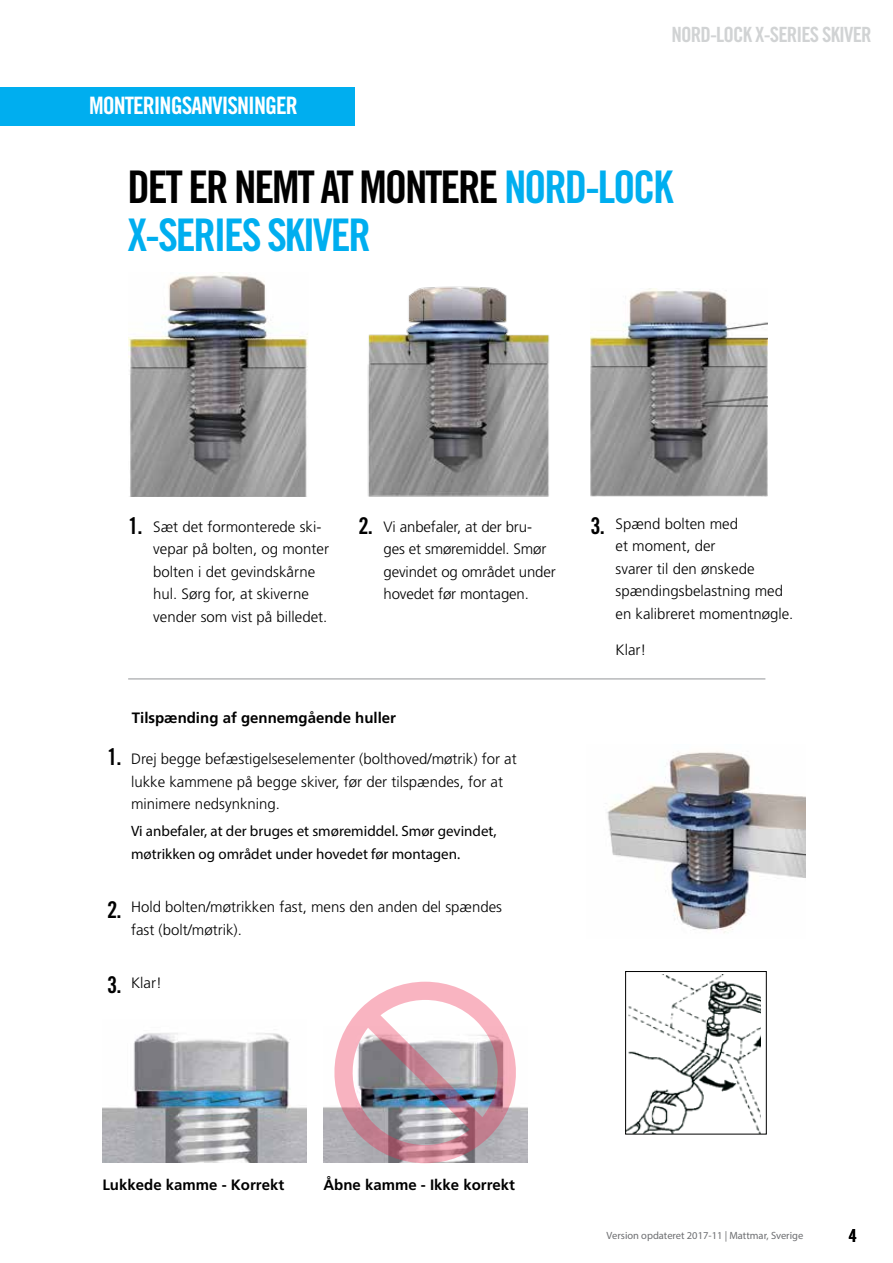
<style>
.page{position:relative;width:893px;height:1263px;background:#fff}
.page>*{position:absolute;margin:0;border:0;box-sizing:border-box;transform-origin:0 0}
.t1{font:45px/48px "Trade Gothic LT Std Bd Cn 20";letter-spacing:-.05em;color:#00aeef}
.t2{font:24px "Trade Gothic LT Std Bd Cn 20";letter-spacing:-.04em;color:#fff}
.t3{font:23.1px "Trade Gothic LT Std Bd Cn 20";color:#000}
.t4{font:21px "Trade Gothic LT Std Bd Cn 20";letter-spacing:-.04em;color:#d1d3d4}
.t5{font:18px "Trade Gothic LT Std Bd Cn 20";color:#000}
.t6{font:300 15px/22.5px "Frutiger";color:#000}
.t7{font:15px/22.5px "Myriad Pro";color:#000}
.t8{font:700 15px "Frutiger";color:#000}
.t9{font:10.5px "Myriad Pro";color:#6d6e71}
.s1{color:#000}
</style>
<div class="page">
<img style="left:590px;top:289px;width:177px;height:207px">
<div style="left:0;top:87px;width:355px;height:38px;background:#00aeef"></div>
<hr style="left:128px;top:678px;width:637px;height:1px;background:#939598">
<img style="left:607px;top:751px;width:199px;height:182px">
<img style="left:627px;top:975px;width:134px;height:157px">
<div style="left:625px;top:971px;width:142px;height:163px;border:1px solid #000"></div>
<img style="left:129px;top:275px;width:179px;height:221px">
<img style="left:367px;top:286px;width:183px;height:211px">
<svg style="left:333px;top:982px;width:184px;height:181px"></svg>
<img style="left:102px;top:1033px;width:204px;height:129px">
<h2 class="t2" style="left:89px;top:91px;width:210px">MONTERINGSANVISNINGER</h2>
<h3 class="t4" style="left:671px;top:22px;width:202px">NORD-LOCK X-SERIES SKIVER</h3>
<h1 class="t1" style="left:128px;top:162px;width:547px"><span class="s1">DET ER NEMT AT MONTERE</span> NORD-LOCK<br>X-SERIES SKIVER</h1>
<h3 class="t3" style="left:128px;top:512px;width:16px">1.</h3>
<p class="t6" style="left:153px;top:515px;width:177px">Sæt det formonterede ski&shy;vepar på bolten, og monter bolten i det gevindskårne hul. Sørg for, at skiverne vender som vist på billedet.</p>
<h3 class="t3" style="left:358px;top:512px;width:16px">2.</h3>
<p class="t6" style="left:616px;top:512px;width:179px">Spænd bolten med<br>et moment, der<br>svarer til den ønskede spændingsbelastning med en kalibreret momentnøgle.</p>
<p class="t6" style="left:616px;top:638px;width:32px">Klar!</p>
<h3 class="t3" style="left:590px;top:512px;width:16px">3.</h3>
<p class="t6" style="left:384px;top:515px;width:174px">Vi anbefaler, at der bru&shy;ges et smøremiddel. Smør gevindet og området under hovedet før montagen.</p>
<h3 class="t3" style="left:107px;top:743px;width:16px">1.</h3>
<h3 class="t3" style="left:107px;top:895px;width:16px">2.</h3>
<p class="t8" style="left:132px;top:708px;width:266px">Tilspænding af gennemgående huller</p>
<p class="t6" style="left:131px;top:748px;width:387px">Drej begge befæstigelseselementer (bolthoved/møtrik) for at lukke kammene på begge skiver, før der tilspændes, for at minimere nedsynkning.</p>
<p class="t7" style="left:131px;top:820px;width:367px">Vi anbefaler, at der bruges et smøremiddel. Smør gevindet, møtrikken og området under hovedet før montagen.</p>
<p class="t6" style="left:131px;top:896px;width:372px">Hold bolten/møtrikken fast, mens den anden del spændes fast (bolt/møtrik).</p>
<h3 class="t3" style="left:107px;top:971px;width:16px">3.</h3>
<p class="t6" style="left:131px;top:972px;width:32px">Klar!</p>
<p class="t8" style="left:102px;top:1175px;width:183px">Lukkede kamme - Korrekt</p>
<p class="t8" style="left:323px;top:1175px;width:193px">Åbne kamme - Ikke korrekt</p>
<p class="t9" style="left:607px;top:1228px;width:198px">Version opdateret 2017-11 | Mattmar, Sverige</p>
<p class="t5" style="left:849px;top:1224px;width:9px">4</p>
</div>
